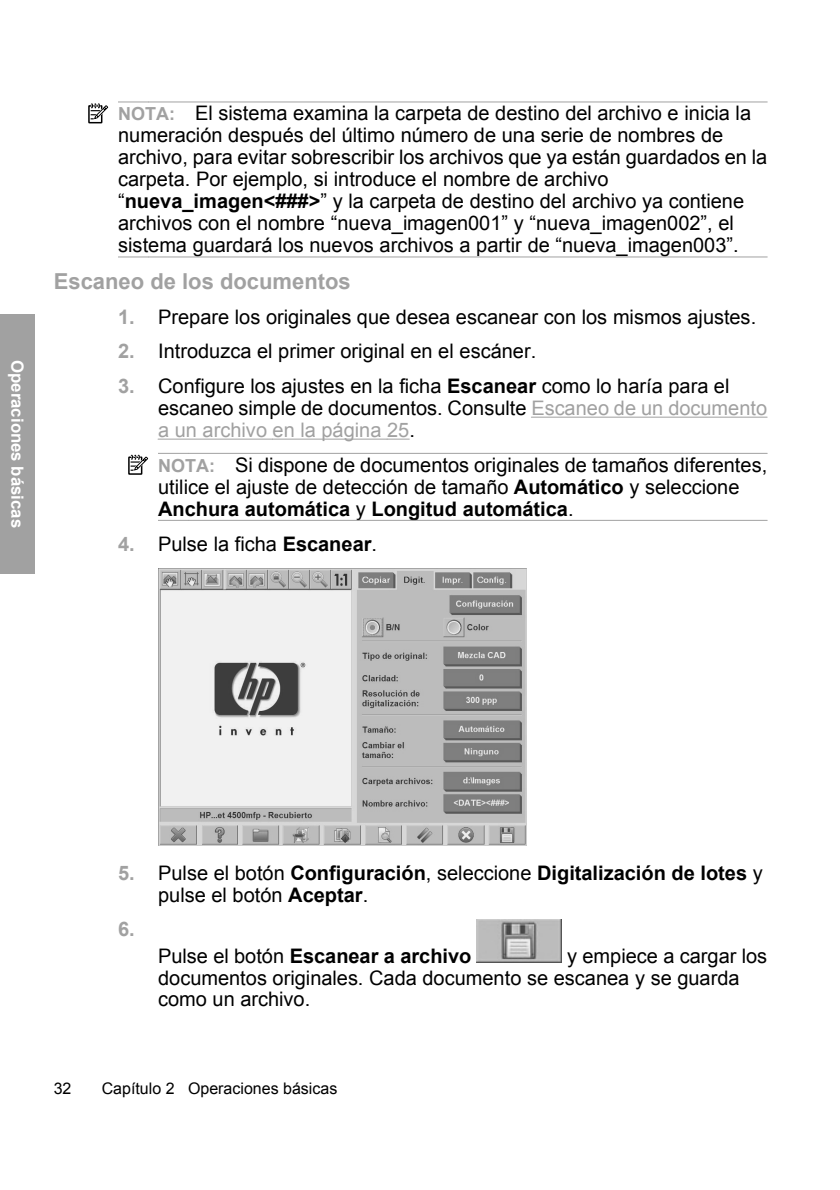
<style>
.page{position:relative;width:840px;height:1190px;background:#fff}
.page>*{position:absolute;margin:0;border:0;box-sizing:border-box;transform-origin:0 0}
.t1{font:700 22px "Arial";color:#a1a1a1}
.t2{font:20px/22px "Arial";color:#000}
.t3{font:700 20px/22px "Arial";color:#000}
.t4{font:700 20px "Arial";color:#a1a1a1}
.t5{font:700 16.8px "Arial";color:#fff}
.t6{font:16px "Arial";color:#000}
.s1{font-weight:700;font-size:18px;color:#a1a1a1}
.s2{font-weight:700}
.s3{font-weight:700;color:#a1a1a1}
.s4{color:#a1a1a1}
.s5{font-weight:400}
</style>
<div class="page">
<div style="left:88px;top:105px;width:14px;height:18px;border:2px solid #000"></div>
<svg style="left:90px;top:103px;width:18px;height:18px"></svg>
<hr style="left:118px;top:101px;width:30px;height:1px;background:#a1a1a1">
<hr style="left:118px;top:256px;width:30px;height:1px;background:#a1a1a1">
<hr style="left:148px;top:101px;width:619px;height:1px;background:#a1a1a1">
<hr style="left:148px;top:256px;width:619px;height:1px;background:#a1a1a1">
<hr style="left:531px;top:417px;width:236px;height:1px;background:#a1a1a1">
<hr style="left:158px;top:439px;width:115px;height:1px;background:#a1a1a1">
<hr style="left:273px;top:439px;width:114px;height:1px;background:#a1a1a1">
<svg style="left:387px;top:439px;width:22px;height:1px"></svg>
<div style="left:128px;top:456px;width:14px;height:19px;border:2px solid #000"></div>
<svg style="left:130px;top:455px;width:18px;height:17px"></svg>
<hr style="left:158px;top:453px;width:30px;height:1px;background:#a1a1a1">
<hr style="left:158px;top:520px;width:30px;height:1px;background:#a1a1a1">
<hr style="left:188px;top:453px;width:579px;height:1px;background:#a1a1a1">
<hr style="left:188px;top:520px;width:579px;height:1px;background:#a1a1a1">
<img style="left:158px;top:568px;width:369px;height:277px">
<img style="left:477px;top:919px;width:85px;height:44px">
<div style="left:0;top:314px;width:35px;height:260px;background:#a1a1a1"></div>
<p class="t5" style="left:27px;top:360px;width:170px;rotate:90deg">Operaciones básicas</p>
<p class="t2" style="left:118px;top:102px;width:651px"><span class="s1">NOTA:</span> El sistema examina la carpeta de destino del archivo e inicia la numeración después del último número de una serie de nombres de archivo, para evitar sobrescribir los archivos que ya están guardados en la carpeta. Por ejemplo, si introduce el nombre de archivo “<span class="s2">nueva_imagen&lt;###&gt;</span>” y la carpeta de destino del archivo ya contiene archivos con el nombre “nueva_imagen001” y “nueva_imagen002”, el sistema guardará los nuevos archivos a partir de “nueva_imagen003”.</p>
<p class="t1" style="left:54px;top:269px;width:299px">Escaneo de los documentos</p>
<p class="t2" style="left:118px;top:306px;width:640px"><span class="s3">1.</span> Prepare los originales que desea escanear con los mismos ajustes.</p>
<p class="t2" style="left:118px;top:340px;width:420px"><span class="s3">2.</span> Introduzca el primer original en el escáner.</p>
<p class="t2" style="left:158px;top:375px;width:610px;text-indent:-40px"><span class="s3">3.</span> Configure los ajustes en la ficha <span class="s2">Escanear</span> como lo haría para el escaneo simple de documentos. Consulte <span class="s4">Escaneo de un documento a un archivo en la página 25</span>.</p>
<p class="t2" style="left:158px;top:454px;width:611px"><span class="s1">NOTA:</span> Si dispone de documentos originales de tamaños diferentes, utilice el ajuste de detección de tamaño <span class="s2">Automático</span> y seleccione<br><span class="s2">Anchura automática</span> y <span class="s2">Longitud automática</span>.</p>
<p class="t2" style="left:118px;top:533px;width:261px"><span class="s3">4.</span> Pulse la ficha <span class="s2">Escanear</span>.</p>
<p class="t3" style="left:158px;top:862px;width:606px;text-indent:-40px"><span class="s4">5.</span> <span class="s5">Pulse el botón</span> Configuración<span class="s5">, seleccione</span> Digitalización de lotes <span class="s5">y pulse el botón</span> Aceptar<span class="s5">.</span></p>
<p class="t4" style="left:118px;top:918px;width:18px">6.</p>
<p class="t3" style="left:158px;top:945px;width:315px"><span class="s5">Pulse el botón</span> Escanear a archivo</p>
<p class="t2" style="left:158px;top:945px;width:611px;text-indent:409px">y empiece a cargar los documentos originales. Cada documento se escanea y se guarda como un archivo.</p>
<p class="t6" style="left:54px;top:1079px;width:19px">32</p>
<p class="t6" style="left:102px;top:1079px;width:237px">Capítulo 2 Operaciones básicas</p>
</div>
